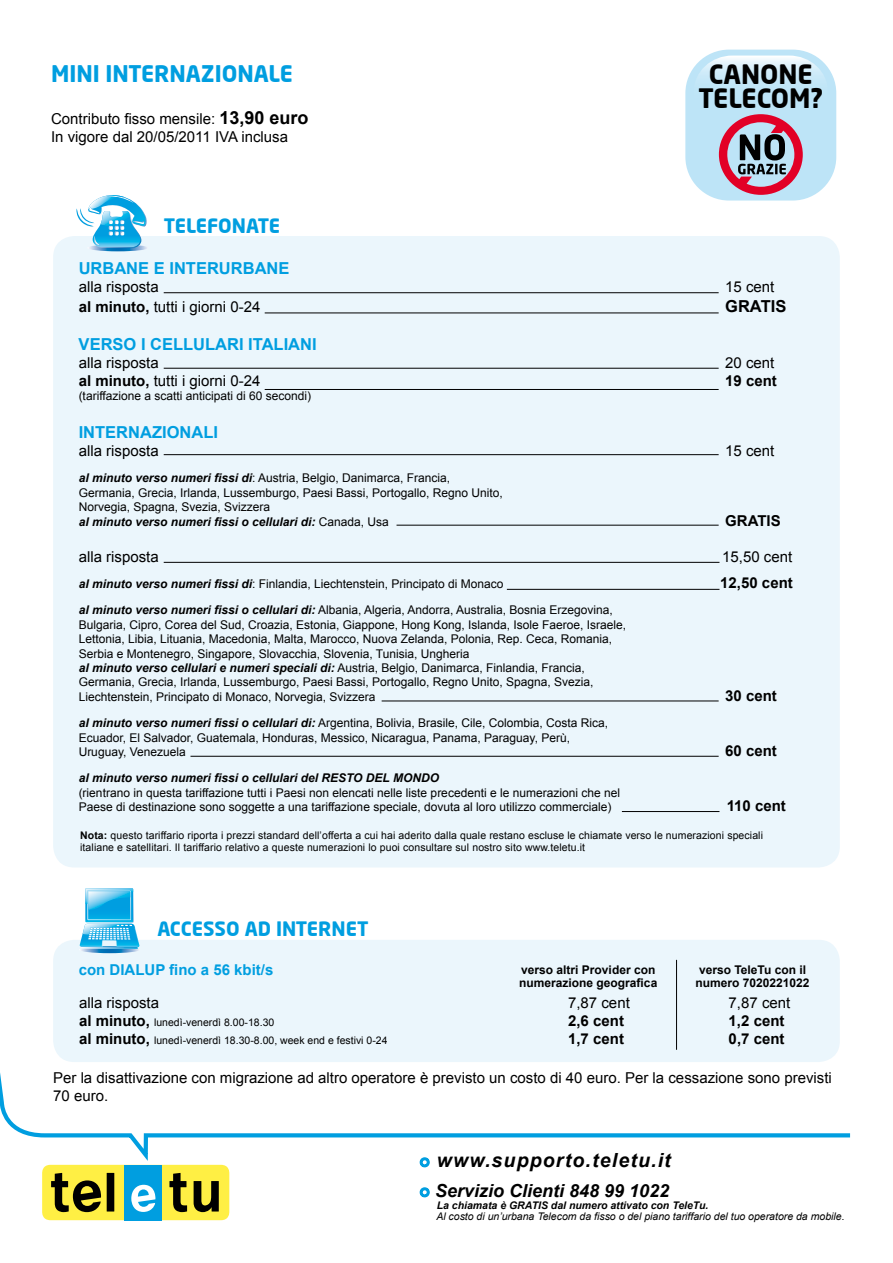
<style>
.page{position:relative;width:893px;height:1263px;background:#fff}
.page>*{position:absolute;margin:0;border:0;box-sizing:border-box;transform-origin:0 0}
.t1{font:700 26.25px/24.3px "Neo Sans";color:#000;text-align:center}
.t2{font:700 22.5px "Neo Sans";color:#009ee0}
.t3{font:700 19.5px "Neo Sans";color:#009ee0}
.t4{font:italic 700 19.5px "Arial";letter-spacing:.06em;color:#000}
.t5{font:italic 700 18px "Arial";color:#000}
.t6{font:700 16.5px "Arial";color:#009ee0}
.t7{font:700 16.5px "Arial";color:#000}
.t8{font:15px/18px "Arial";color:#000}
.t9{font:700 15px "Arial";color:#000}
.t10{font:700 15px "Arial";color:#009ee0}
.t11{font:12px/14.4px "Arial";color:#000}
.t12{font:700 12px/13.5px "Arial";color:#000}
.t13{font:italic 700 12px "Arial";color:#000}
.t14{font:10.5px/12.6px "Arial";letter-spacing:.01em;color:#000}
.t15{font:italic 10.5px "Arial";color:#000}
.t16{font:italic 700 10.5px "Arial";color:#000}
.s1{font-weight:700;font-size:18px}
.s2{font-weight:700}
.s3{font-weight:700;font-style:italic}
.s4{font-weight:700;font-size:15px}
.s5{font-size:18px;color:#009ee0}
.s6{color:#009ee0}
</style>
<div class="page">
<div style="left:685px;top:50px;width:151px;height:151px;background:#bde4f7;border-radius:44px"></div>
<svg style="left:694px;top:56px;width:134px;height:139px"></svg>
<svg style="left:0;top:1052px;width:851px;height:109px"></svg>
<svg style="left:38px;top:1161px;width:195px;height:63px"></svg>
<div style="left:42px;top:1165px;width:187px;height:55px;background:#ffef44;border-radius:8px"></div>
<div style="left:124px;top:1165px;width:38px;height:55px;background:#009ee0"></div>
<svg style="left:169px;top:1173px;width:18px;height:39px"></svg>
<svg style="left:194px;top:1181px;width:25px;height:31px"></svg>
<svg style="left:131px;top:1185px;width:25px;height:27px"></svg>
<svg style="left:51px;top:1173px;width:50px;height:39px"></svg>
<div style="left:107px;top:1173px;width:7px;height:38px;background:#000"></div>
<svg style="left:418px;top:1155px;width:13px;height:13px"></svg>
<svg style="left:419px;top:1187px;width:11px;height:11px"></svg>
<div style="left:53px;top:940px;width:787px;height:122px;background:#ebf6fc;border-radius:21px"></div>
<svg style="left:79px;top:888px;width:61px;height:65px"></svg>
<hr style="left:676px;top:960px;width:1px;height:89px;background:#000">
<div style="left:53px;top:236px;width:787px;height:631px;background:#ebf6fc;border-radius:21px"></div>
<svg style="left:76px;top:195px;width:71px;height:56px"></svg>
<hr style="left:396px;top:525px;width:323px;height:1px;background:#000">
<hr style="left:164px;top:562px;width:555px;height:1px;background:#000">
<hr style="left:382px;top:701px;width:337px;height:1px;background:#000">
<hr style="left:622px;top:811px;width:97px;height:1px;background:#000">
<hr style="left:507px;top:589px;width:212px;height:1px;background:#000">
<hr style="left:190px;top:756px;width:529px;height:1px;background:#000">
<hr style="left:164px;top:292px;width:555px;height:1px;background:#000">
<hr style="left:265px;top:313px;width:454px;height:1px;background:#000">
<hr style="left:265px;top:389px;width:454px;height:1px;background:#000">
<hr style="left:164px;top:368px;width:555px;height:1px;background:#000">
<hr style="left:164px;top:454px;width:555px;height:1px;background:#000">
<h2 class="t2" style="left:51px;top:60px;width:243px">MINI INTERNAZIONALE</h2>
<h1 class="t1" style="left:698px;top:61px;width:126px">CANONE<br>TELECOM?</h1>
<p class="t8" style="left:51px;top:110px;width:259px">Contributo fisso mensile: <span class="s1">13,90 euro<br></span>In vigore dal 20/05/2011 IVA inclusa</p>
<h3 class="t3" style="left:164px;top:213px;width:118px">TELEFONATE</h3>
<h3 class="t6" style="left:79px;top:257px;width:212px">URBANE E INTERURBANE</h3>
<p class="t8" style="left:79px;top:278px;width:82px">alla risposta</p>
<p class="t8" style="left:725px;top:278px;width:51px">15 cent</p>
<p class="t8" style="left:79px;top:298px;width:183px"><span class="s2">al minuto,</span> tutti i giorni 0-24</p>
<h3 class="t7" style="left:725px;top:295px;width:63px">GRATIS</h3>
<h3 class="t6" style="left:79px;top:333px;width:240px">VERSO I CELLULARI ITALIANI</h3>
<p class="t8" style="left:79px;top:354px;width:82px">alla risposta</p>
<p class="t8" style="left:725px;top:354px;width:51px">20 cent</p>
<p class="t8" style="left:79px;top:372px;width:183px"><span class="s2">al minuto,</span> tutti i giorni 0-24</p>
<p class="t9" style="left:725px;top:371px;width:53px">19 cent</p>
<p class="t11" style="left:79px;top:389px;width:234px">(tariffazione a scatti anticipati di 60 secondi)</p>
<h3 class="t6" style="left:79px;top:421px;width:141px">INTERNAZIONALI</h3>
<p class="t8" style="left:79px;top:442px;width:82px">alla risposta</p>
<p class="t8" style="left:725px;top:442px;width:51px">15 cent</p>
<p class="t11" style="left:79px;top:471px;width:426px"><span class="s3">al minuto verso numeri fissi di</span>: Austria, Belgio, Danimarca, Francia, Germania, Grecia, Irlanda, Lussemburgo, Paesi Bassi, Portogallo, Regno Unito, Norvegia, Spagna, Svezia, Svizzera<br><span class="s3">al minuto verso numeri fissi o cellulari di:</span> Canada, Usa</p>
<p class="t9" style="left:725px;top:510px;width:57px">GRATIS</p>
<p class="t8" style="left:79px;top:547px;width:82px">alla risposta</p>
<p class="t8" style="left:722px;top:547px;width:72px">15,50 cent</p>
<p class="t11" style="left:79px;top:577px;width:426px"><span class="s3">al minuto verso numeri fissi di</span>: Finlandia, Liechtenstein, Principato di Monaco</p>
<p class="t9" style="left:720px;top:573px;width:74px">12,50 cent</p>
<p class="t11" style="left:79px;top:603px;width:549px"><span class="s3">al minuto verso numeri fissi o cellulari di:</span> Albania, Algeria, Andorra, Australia, Bosnia Erzegovina, Bulgaria, Cipro, Corea del Sud, Croazia, Estonia, Giappone, Hong Kong, Islanda, Isole Faeroe, Israele, Lettonia, Libia, Lituania, Macedonia, Malta, Marocco, Nuova Zelanda, Polonia, Rep. Ceca, Romania, Serbia e Montenegro, Singapore, Slovacchia, Slovenia, Tunisia, Ungheria<br><span class="s3">al minuto verso cellulari e numeri speciali di:</span> Austria, Belgio, Danimarca, Finlandia, Francia, Germania, Grecia, Irlanda, Lussemburgo, Paesi Bassi, Portogallo, Regno Unito, Spagna, Svezia, Liechtenstein, Principato di Monaco, Norvegia, Svizzera</p>
<p class="t9" style="left:725px;top:686px;width:53px">30 cent</p>
<p class="t11" style="left:79px;top:716px;width:531px"><span class="s3">al minuto verso numeri fissi o cellulari di:</span> Argentina, Bolivia, Brasile, Cile, Colombia, Costa Rica,<br>Ecuador, El Salvador, Guatemala, Honduras, Messico, Nicaragua, Panama, Paraguay, Perù,<br>Uruguay, Venezuela</p>
<p class="t9" style="left:725px;top:741px;width:53px">60 cent</p>
<p class="t13" style="left:79px;top:770px;width:362px">al minuto verso numeri fissi o cellulari del RESTO DEL MONDO</p>
<p class="t11" style="left:79px;top:785px;width:543px">(rientrano in questa tariffazione tutti i Paesi non elencati nelle liste precedenti e le numerazioni che nel<br>Paese di destinazione sono soggette a una tariffazione speciale, dovuta al loro utilizzo commerciale)</p>
<p class="t9" style="left:727px;top:796px;width:61px">110 cent</p>
<p class="t14" style="left:80px;top:829px;width:684px"><span class="s2">Nota:</span> questo tariffario riporta i prezzi standard dell’offerta a cui hai aderito dalla quale restano escluse le chiamate verso le numerazioni speciali italiane e satellitari. Il tariffario relativo a queste numerazioni lo puoi consultare sul nostro sito www.teletu.it</p>
<h3 class="t3" style="left:157px;top:916px;width:213px">ACCESSO AD INTERNET</h3>
<p class="t10" style="left:79px;top:960px;width:196px">con DIALUP fino a 56 kbit/s</p>
<p class="t8" style="left:79px;top:994px;width:82px">alla risposta</p>
<p class="t8" style="left:568px;top:994px;width:63px">7,87 cent</p>
<p class="t8" style="left:729px;top:994px;width:63px">7,87 cent</p>
<p class="t14" style="left:79px;top:1016px;width:197px"><span class="s4">al minuto,</span> lunedì-venerdì 8.00-18.30</p>
<p class="t9" style="left:568px;top:1011px;width:57px">2,6 cent</p>
<p class="t9" style="left:729px;top:1011px;width:57px">1,2 cent</p>
<p class="t14" style="left:79px;top:1034px;width:310px"><span class="s4">al minuto,</span> lunedì-venerdì 18.30-8.00, week end e festivi 0-24</p>
<p class="t9" style="left:568px;top:1029px;width:57px">1,7 cent</p>
<p class="t9" style="left:729px;top:1029px;width:57px">0,7 cent</p>
<p class="t12" style="left:519px;top:963px;width:140px">verso altri Provider con numerazione geografica</p>
<p class="t12" style="left:695px;top:963px;width:116px">verso TeleTu con il numero 7020221022</p>
<p class="t8" style="left:53px;top:1068px;width:780px">Per la disattivazione con migrazione ad altro operatore è previsto un costo di 40 euro. Per la cessazione sono previsti<br>70 euro.</p>
<h3 class="t4" style="left:419px;top:1148px;width:253px"><span class="s5">○</span> www.supporto.teletu.it</h3>
<h3 class="t5" style="left:419px;top:1179px;width:252px"><span class="s6">○</span> Servizio Clienti 848 99 1022</h3>
<p class="t16" style="left:437px;top:1199px;width:273px">La chiamata è GRATIS dal numero attivato con TeleTu.</p>
<p class="t15" style="left:436px;top:1209px;width:410px">Al costo di un’urbana Telecom da fisso o del piano tariffario del tuo operatore da mobile.</p>
</div>
